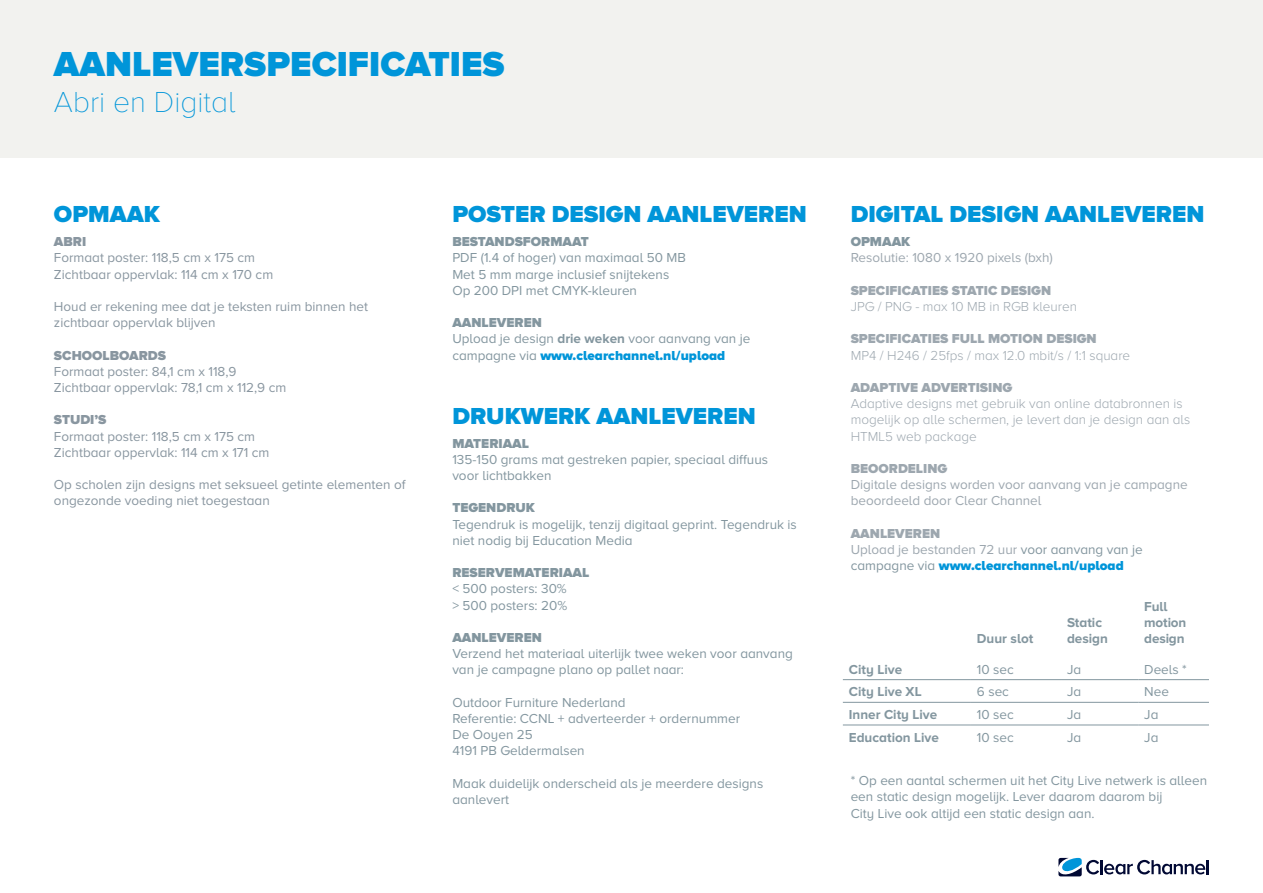
<style>
.page{position:relative;width:1263px;height:893px;background:#fff}
.page>*{position:absolute;margin:0;border:0;box-sizing:border-box;transform-origin:0 0}
.Titel_NL{font:900 36px "Proxima Nova A";color:#0095d9}
.Titel_EN{font:100 30px "Proxima Nova A";color:#0095d9}
.Titel_NL-2{font:900 24px "Proxima Nova A";color:#0095d9}
.t1{font:13.5px/16.2px "Proxima Nova A";color:#83969f}
.Tekst_NL{font:13.5px/16.2px "Proxima Nova A";color:#8996a0}
.t2{font:300 13.5px/16.2px "Proxima Nova A";color:#9da7af}
.t3{font:13.5px/16.2px "Proxima Nova A";color:#9da7af}
.t4{font:700 13.5px/16.2px "Proxima Nova A";color:#83969f}
.t5{font:900 13.5px/16.2px "Proxima Nova A";color:#83969f}
.t6{font:900 13.5px "Proxima Nova A";color:#9da7af}
.Pagina_kop_NL{font:900 13.5px "Proxima Nova A";color:#8996a0}
.s1{font-weight:900}
.s2{font-weight:700}
.s3{font-weight:900;color:#0095d9}
.s4{font-weight:400}
.s5{font-weight:900;color:#83969f}
.s6{font-weight:900;color:#9da7af}
.s7{color:#9da7af}
</style>
<div class="page">
<div style="left:0;top:0;width:1263px;height:157px;background:#f2f2ef"></div>
<hr style="left:843px;top:679px;width:128px;height:1px;background:#83969f">
<hr style="left:971px;top:679px;width:90px;height:1px;background:#83969f">
<hr style="left:1061px;top:679px;width:77px;height:1px;background:#83969f">
<hr style="left:1138px;top:679px;width:71px;height:1px;background:#83969f">
<hr style="left:843px;top:702px;width:128px;height:1px;background:#83969f">
<hr style="left:1061px;top:702px;width:77px;height:1px;background:#83969f">
<hr style="left:1138px;top:702px;width:71px;height:1px;background:#83969f">
<hr style="left:971px;top:702px;width:90px;height:1px;background:#83969f">
<hr style="left:971px;top:725px;width:90px;height:1px;background:#83969f">
<hr style="left:843px;top:725px;width:128px;height:1px;background:#83969f">
<hr style="left:1061px;top:725px;width:77px;height:1px;background:#83969f">
<hr style="left:1138px;top:725px;width:71px;height:1px;background:#83969f">
<svg style="left:1058px;top:858px;width:151px;height:18px"></svg>
<p class="Titel_NL" style="left:54px;top:43px;width:452px">AANLEVERSPECIFICATIES</p>
<p class="Titel_EN" style="left:54px;top:86px;width:183px">Abri en Digital</p>
<p class="Titel_NL-2" style="left:54px;top:200px;width:108px">OPMAAK</p>
<p class="Pagina_kop_NL" style="left:54px;top:234px;width:34px">ABRI</p>
<p class="Tekst_NL" style="left:54px;top:250px;width:203px">Formaat poster: 118,5 cm x 175 cm</p>
<p class="Tekst_NL" style="left:54px;top:266px;width:221px">Zichtbaar oppervlak: 114 cm x 170 cm</p>
<p class="Tekst_NL" style="left:54px;top:298px;width:316px">Houd er rekening mee dat je teksten ruim binnen het zichtbaar oppervlak blijven</p>
<p class="Tekst_NL" style="left:54px;top:347px;width:184px"><span class="s1">SCHOOLBOARDS<br></span>Formaat poster: 84,1 cm x 118,9</p>
<p class="Tekst_NL" style="left:54px;top:379px;width:234px">Zichtbaar oppervlak: 78,1 cm x 112,9 cm</p>
<p class="Tekst_NL" style="left:54px;top:412px;width:217px"><span class="s1">STUDI’S<br></span>Formaat poster: 118,5 cm x 175 cm<br>Zichtbaar oppervlak: 114 cm x 171 cm</p>
<p class="Tekst_NL" style="left:54px;top:476px;width:353px">Op scholen zijn designs met seksueel getinte elementen of ongezonde voeding niet toegestaan</p>
<p class="Titel_NL-2" style="left:452px;top:200px;width:356px">POSTER DESIGN AANLEVEREN</p>
<p class="t1" style="left:452px;top:233px;width:235px"><span class="s1">BESTANDSFORMAAT<br></span>PDF (1.4 of hoger) van maximaal 50 MB<br>Met 5 mm marge inclusief snijtekens<br>Op 200 DPI met CMYK-kleuren</p>
<p class="t1" style="left:452px;top:314px;width:300px"><span class="s1">AANLEVEREN<br></span>Upload je design <span class="s2">drie weken</span> voor aanvang van je campagne via <span class="s3">www.clearchannel.nl/upload</span></p>
<p class="Titel_NL-2" style="left:452px;top:402px;width:305px">DRUKWERK AANLEVEREN</p>
<p class="t1" style="left:452px;top:435px;width:317px"><span class="s1">MATERIAAL<br></span>135-150 grams mat gestreken papier, speciaal diffuus voor lichtbakken</p>
<p class="t1" style="left:452px;top:500px;width:346px"><span class="s1">TEGENDRUK<br></span>Tegendruk is mogelijk, tenzij digitaal geprint. Tegendruk is niet nodig bij Education Media</p>
<p class="t5" style="left:452px;top:564px;width:139px">RESERVEMATERIAAL <span class="s4">&lt; 500 posters: 30%</span></p>
<p class="t1" style="left:452px;top:597px;width:116px">&gt; 500 posters: 20%</p>
<p class="t1" style="left:452px;top:629px;width:342px"><span class="s1">AANLEVEREN<br></span>Verzend het materiaal uiterlijk twee weken voor aanvang van je campagne plano op pallet naar:</p>
<p class="t1" style="left:452px;top:694px;width:175px">Outdoor Furniture Nederland</p>
<p class="t1" style="left:452px;top:710px;width:289px">Referentie: CCNL + adverteerder + ordernummer<br>De Ooyen 25<br>4191 PB Geldermalsen</p>
<p class="t1" style="left:452px;top:775px;width:312px">Maak duidelijk onderscheid als je meerdere designs aanlevert</p>
<p class="Titel_NL-2" style="left:851px;top:200px;width:355px">DIGITAL DESIGN AANLEVEREN</p>
<p class="t3" style="left:851px;top:233px;width:204px"><span class="s5">OPMAAK<br></span>Resolutie: 1080 x 1920 pixels (bxh)</p>
<p class="t2" style="left:851px;top:282px;width:228px"><span class="s1">SPECIFICATIES STATIC DESIGN<br></span>JPG / PNG - max 10 MB in RGB kleuren</p>
<p class="t2" style="left:851px;top:331px;width:281px"><span class="s1">SPECIFICATIES FULL MOTION DESIGN<br></span>MP4 / H246 / 25fps / max 12.0 mbit/s / 1:1 square</p>
<p class="t6" style="left:851px;top:380px;width:163px">ADAPTIVE ADVERTISING</p>
<p class="t2" style="left:851px;top:395px;width:341px">Adaptive designs met gebruik van online databronnen is mogelijk op alle schermen, je levert dan je design aan als<br>HTML5 web package</p>
<p class="t3" style="left:851px;top:460px;width:339px"><span class="s1">BEOORDELING<br></span>Digitale designs worden voor aanvang van je campagne beoordeeld door Clear Channel</p>
<p class="t1" style="left:851px;top:525px;width:294px"><span class="s6">AANLEVEREN<br></span><span class="s7">Upload je bestanden 72 uur</span> voor aanvang van je campagne via <span class="s3">www.clearchannel.nl/upload</span></p>
<p class="t4" style="left:977px;top:630px;width:58px">Duur slot</p>
<p class="t4" style="left:1067px;top:614px;width:42px">Static design</p>
<p class="t4" style="left:1144px;top:598px;width:44px">Full motion design</p>
<p class="t4" style="left:849px;top:661px;width:55px">City Live</p>
<p class="t1" style="left:977px;top:661px;width:38px">10 sec</p>
<p class="t1" style="left:1067px;top:661px;width:16px">Ja</p>
<p class="t1" style="left:1144px;top:661px;width:44px">Deels *</p>
<p class="t4" style="left:849px;top:683px;width:74px">City Live XL</p>
<p class="t1" style="left:977px;top:683px;width:34px">6 sec</p>
<p class="t1" style="left:1067px;top:683px;width:16px">Ja</p>
<p class="t1" style="left:1144px;top:683px;width:26px">Nee</p>
<p class="t4" style="left:849px;top:706px;width:90px">Inner City Live</p>
<p class="t1" style="left:977px;top:706px;width:38px">10 sec</p>
<p class="t1" style="left:1067px;top:706px;width:16px">Ja</p>
<p class="t1" style="left:1144px;top:706px;width:16px">Ja</p>
<p class="t4" style="left:849px;top:729px;width:92px">Education Live</p>
<p class="t1" style="left:977px;top:729px;width:38px">10 sec</p>
<p class="t1" style="left:1067px;top:729px;width:16px">Ja</p>
<p class="t1" style="left:1144px;top:729px;width:16px">Ja</p>
<p class="t1" style="left:851px;top:772px;width:358px">* Op een aantal schermen uit het City Live netwerk is alleen een static design mogelijk. Lever daarom daarom bij<br>City Live ook altijd een static design aan.</p>
</div>
